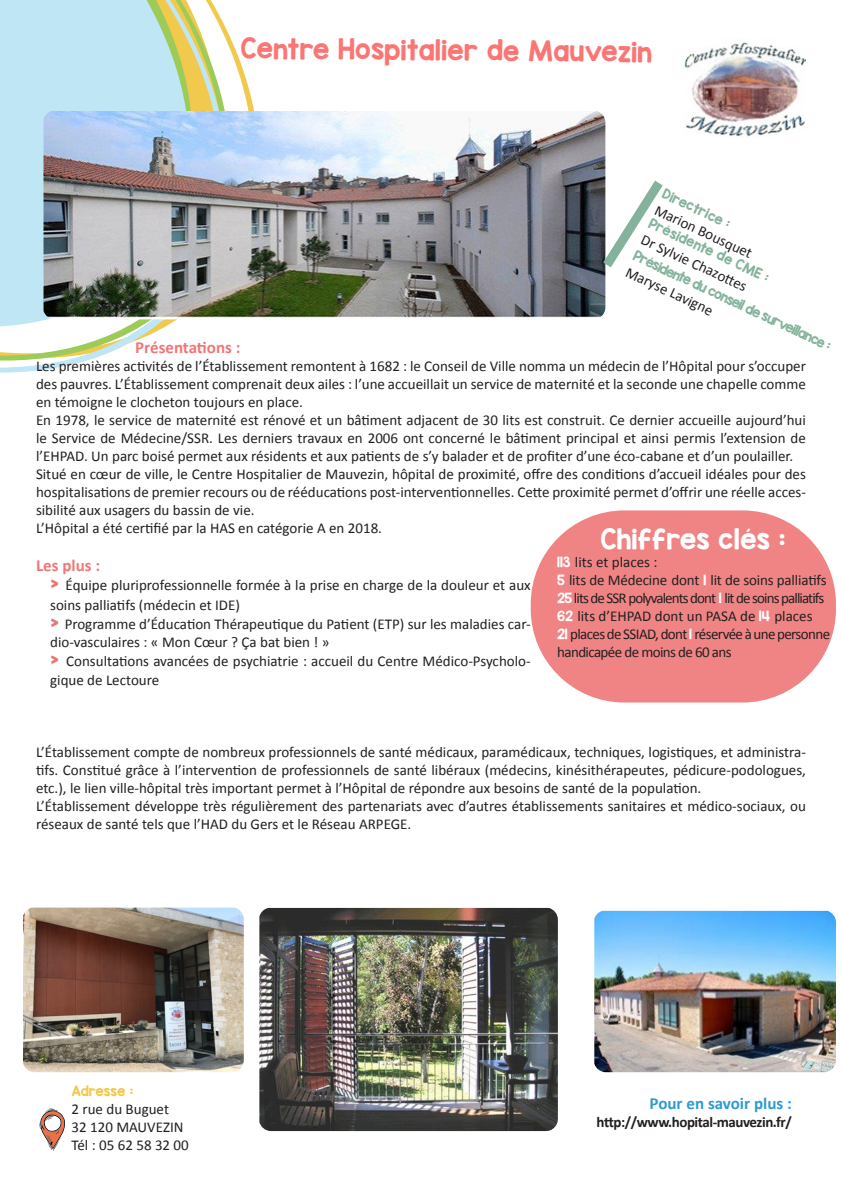
<style>
.page{position:relative;width:842px;height:1191px;background:#fff}
.page>*{position:absolute;margin:0;border:0;box-sizing:border-box;transform-origin:0 0}
.t1{font:24px "KG Red Hands";letter-spacing:-.01em;color:#fc7575}
.t2{font:24px "KG Red Hands";color:#fff}
.t3{font:700 17px "Calibri";color:#f27676}
.t4{font:700 17px "Calibri";color:#2e99d6}
.t5{font:15px/18px "Calibri";color:#231f20;text-align:justify}
.t6{font:15px/18px "Calibri";letter-spacing:-.04em;color:#231f20}
.t7{font:15px "Calibri";letter-spacing:-.06em;color:#231f20}
.t8{font:700 15px "Calibri";letter-spacing:-.03em;color:#231f20}
.t9{font:12px "KG Red Hands";color:#85b39c}
.t10{font:12px "KG Red Hands";color:#f0c94d}
.s1{font-family:"KG Red Hands";font-size:16px;color:#ee7375}
.s2{font-family:"KG Red Hands";font-size:12px;color:#fff}
.s3{color:#00aeef}
</style>
<div class="page">
<svg style="left:0;top:0;width:229px;height:373px"></svg>
<div style="left:0;top:0;width:158px;height:315px;background:#bfe6f5"></div>
<img style="left:684px;top:42px;width:122px;height:95px">
<img style="left:44px;top:111px;width:561px;height:208px">
<svg style="left:595px;top:171px;width:68px;height:106px"></svg>
<img style="left:23px;top:907px;width:221px;height:165px">
<div style="left:531px;top:510px;width:305px;height:192px;background:#f08485;border-radius:94px"></div>
<img style="left:594px;top:911px;width:242px;height:161px">
<img style="left:259px;top:908px;width:299px;height:223px">
<svg style="left:39px;top:1108px;width:26px;height:43px"></svg>
<p class="t1" style="left:240px;top:34px;width:414px">Centre Hospitalier de Mauvezin</p>
<p class="t9" style="left:666px;top:186px;width:75px;rotate:25deg">Directrice :</p>
<p class="t5" style="left:659px;top:201px;width:107px;rotate:25deg">Marion Bousquet</p>
<p class="t9" style="left:653px;top:215px;width:133px;rotate:25deg">Présidente de CME :</p>
<p class="t5" style="left:646px;top:230px;width:117px;rotate:25deg">Dr Sylvie Chazott es</p>
<p class="t9" style="left:638px;top:248px;width:218px;rotate:25deg">Présidente du conseil de surveillance :</p>
<p class="t5" style="left:630px;top:263px;width:96px;rotate:25deg">Maryse Lavigne</p>
<p class="t3" style="left:135px;top:336px;width:107px">Présentations :</p>
<p class="t5" style="left:36px;top:357px;width:771px">Les premières activités de l’Établissement remontent à 1682 : le Conseil de Ville nomma un médecin de l’Hôpital pour s’occuper des pauvres. L’Établissement comprenait deux ailes : l’une accueillait un service de maternité et la seconde une chapelle comme en témoigne le clocheton toujours en place.</p>
<p class="t5" style="left:36px;top:411px;width:771px">En 1978, le service de maternité est rénové et un bâtiment adjacent de 30 lits est construit. Ce dernier accueille aujourd’hui le Service de Médecine/SSR. Les derniers travaux en 2006 ont concerné le bâtiment principal et ainsi permis l’extension de l’EHPAD. Un parc boisé permet aux résidents et aux patients de s’y balader et de profiter d’une éco-cabane et d’un poulailler.</p>
<p class="t5" style="left:36px;top:465px;width:771px">Situé en cœur de ville, le Centre Hospitalier de Mauvezin, hôpital de proximité, offre des conditions d’accueil idéales pour des hospitalisations de premier recours ou de rééducations post-interventionnelles. Cette proximité permet d’offrir une réelle acces&shy;sibilité aux usagers du bassin de vie.</p>
<p class="t5" style="left:36px;top:519px;width:348px">L’Hôpital a été certifié par la HAS en catégorie A en 2018.</p>
<p class="t3" style="left:36px;top:554px;width:66px">Les plus :</p>
<p class="t5" style="left:50px;top:576px;width:482px;line-height:19.2px"><span class="s1">&gt;</span> Équipe pluriprofessionnelle formée à la prise en charge de la douleur et aux soins palliatifs (médecin et IDE)</p>
<p class="t5" style="left:50px;top:615px;width:482px"><span class="s1">&gt;</span> Programme d’Éducation Thérapeutique du Patient (ETP) sur les maladies car&shy;dio-vasculaires : « Mon Cœur ? Ça bat bien ! »</p>
<p class="t5" style="left:50px;top:651px;width:482px;line-height:19.2px"><span class="s1">&gt;</span> Consultations avancées de psychiatrie : accueil du Centre Médico-Psycholo&shy;gique de Lectoure</p>
<p class="t2" style="left:600px;top:523px;width:187px">Chiffres clés :</p>
<p class="t5" style="left:557px;top:553px;width:102px"><span class="s2">113</span> lits et places :</p>
<p class="t5" style="left:557px;top:571px;width:271px"><span class="s2">5</span> lits de Médecine dont <span class="s2">1</span> lit de soins palliatifs</p>
<p class="t7" style="left:557px;top:588px;width:269px"><span class="s2">25</span> lits de SSR polyvalents dont <span class="s2">1</span> lit de soins palliatifs</p>
<p class="t5" style="left:557px;top:607px;width:257px"><span class="s2">62</span> lits d’EHPAD dont un PASA de <span class="s2">14</span> places</p>
<p class="t6" style="left:557px;top:625px;width:274px"><span class="s2">21</span> places de SSIAD, dont <span class="s2">1</span> réservée à une personne handicapée de moins de 60 ans</p>
<p class="t5" style="left:36px;top:743px;width:771px">L’Établissement compte de nombreux professionnels de santé médicaux, paramédicaux, techniques, logistiques, et administra&shy;tifs. Constitué grâce à l’intervention de professionnels de santé libéraux (médecins, kinésithérapeutes, pédicure-podologues, etc.), le lien ville-hôpital très important permet à l’Hôpital de répondre aux besoins de santé de la population.</p>
<p class="t5" style="left:36px;top:797px;width:771px">L’Établissement développe très régulièrement des partenariats avec d’autres établissements sanitaires et médico-sociaux, ou réseaux de santé tels que l’HAD du Gers et le Réseau ARPEGE.</p>
<p class="t10" style="left:72px;top:1082px;width:64px">Adresse :</p>
<p class="t5" style="left:72px;top:1099px;width:99px">2 rue du Buguet</p>
<p class="t5" style="left:72px;top:1117px;width:113px">32 120 MAUVEZIN</p>
<p class="t5" style="left:72px;top:1135px;width:119px">Tél : 05 62 58 32 00</p>
<p class="t4" style="left:649px;top:1092px;width:144px">Pour en savoir plus <span class="s3">:</span></p>
<p class="t8" style="left:597px;top:1112px;width:197px">http://www.hopital-mauvezin.fr/</p>
</div>
